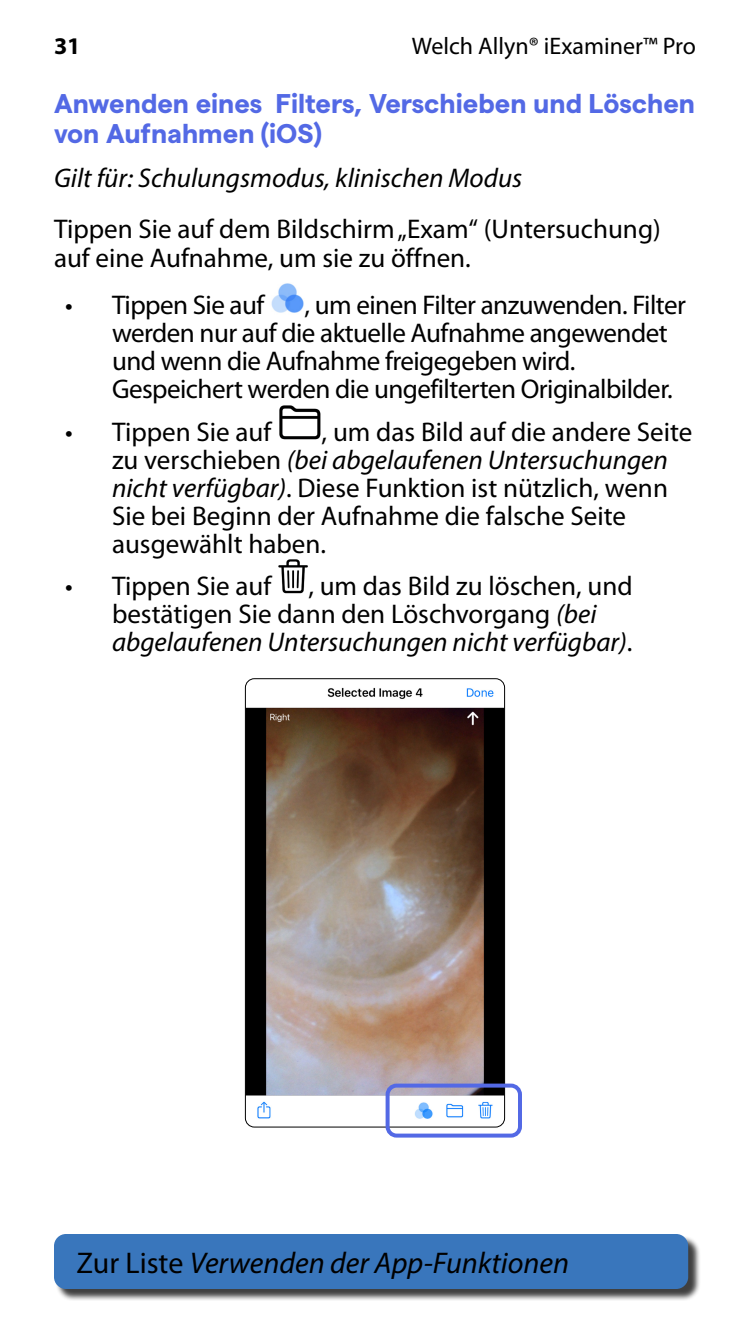
<style>
.page{position:relative;width:750px;height:1334px;background:#fff}
.page>*{position:absolute;margin:0;border:0;box-sizing:border-box;transform-origin:0 0}
.t1{font:italic 30px "Myriad Pro";color:#000}
.t2{font:27.1px/28px "Myriad Pro";color:#000}
.t3{font:27.1px/28px "Myriad Pro";letter-spacing:-.02em;color:#000}
.t4{font:700 27.1px/29.8px "Matter";color:#5369e5}
.t5{font:italic 27.1px "Myriad Pro";color:#000}
.t6{font:24px "Myriad Pro";color:#000}
.t7{font:700 24px "Myriad Pro";color:#000}
.s1{font-style:italic}
.s2{font-style:normal}
</style>
<div class="page">
<div style="left:56px;top:1236px;width:645px;height:65px;background:#000;opacity:.75"></div>
<div style="left:54px;top:1234px;width:634px;height:55px;background:#3976bc;border-radius:12px"></div>
<img style="left:271px;top:283px;width:33px;height:30px">
<img style="left:279px;top:405px;width:42px;height:35px">
<img style="left:278px;top:559px;width:30px;height:35px">
<img style="left:245px;top:680px;width:260px;height:445px">
<div style="left:245px;top:678px;width:260px;height:450px;border:1px solid #000;border-radius:9px"></div>
<div style="left:386px;top:1084px;width:136px;height:54px;border:4px solid #5369e5;border-radius:9px"></div>
<p class="t7" style="left:54px;top:30px;width:28px">31</p>
<p class="t6" style="left:412px;top:31px;width:286px">Welch Allyn® iExaminer™ Pro</p>
<p class="t4" style="left:54px;top:86px;width:643px">Anwenden eines Filters, Verschieben und Löschen von Aufnahmen (iOS)</p>
<p class="t5" style="left:54px;top:161px;width:470px">Gilt für: Schulungsmodus, klinischen Modus</p>
<p class="t2" style="left:54px;top:213px;width:608px;line-height:29.8px">Tippen Sie auf dem Bildschirm „Exam“ (Untersuchung) auf eine Aufnahme, um sie zu öffnen.</p>
<p class="t3" style="left:65px;top:291px;width:201px">• Tippen Sie auf</p>
<p class="t3" style="left:112px;top:291px;width:576px;text-indent:193px">, um einen Filter anzuwenden. Filter werden nur auf die aktuelle Aufnahme angewendet und wenn die Aufnahme freigegeben wird.<br>Gespeichert werden die ungefilterten Originalbilder.</p>
<p class="t2" style="left:65px;top:417px;width:208px">• Tippen Sie auf</p>
<p class="t2" style="left:112px;top:417px;width:582px;text-indent:210px">, um das Bild auf die andere Seite zu verschieben <span class="s1">(bei abgelaufenen Untersuchungen nicht verfügbar)</span>. Diese Funktion ist nützlich, wenn Sie bei Beginn der Aufnahme die falsche Seite ausgewählt haben.</p>
<p class="t2" style="left:65px;top:571px;width:208px">• Tippen Sie auf</p>
<p class="t2" style="left:112px;top:571px;width:522px;text-indent:196px">, um das Bild zu löschen, und bestätigen Sie dann den Löschvorgang <span class="s1">(bei abgelaufenen Untersuchungen nicht verfügbar)</span>.</p>
<p class="t1" style="left:76px;top:1244px;width:494px"><span class="s2">Zur Liste</span> Verwenden der App-Funktionen</p>
</div>
